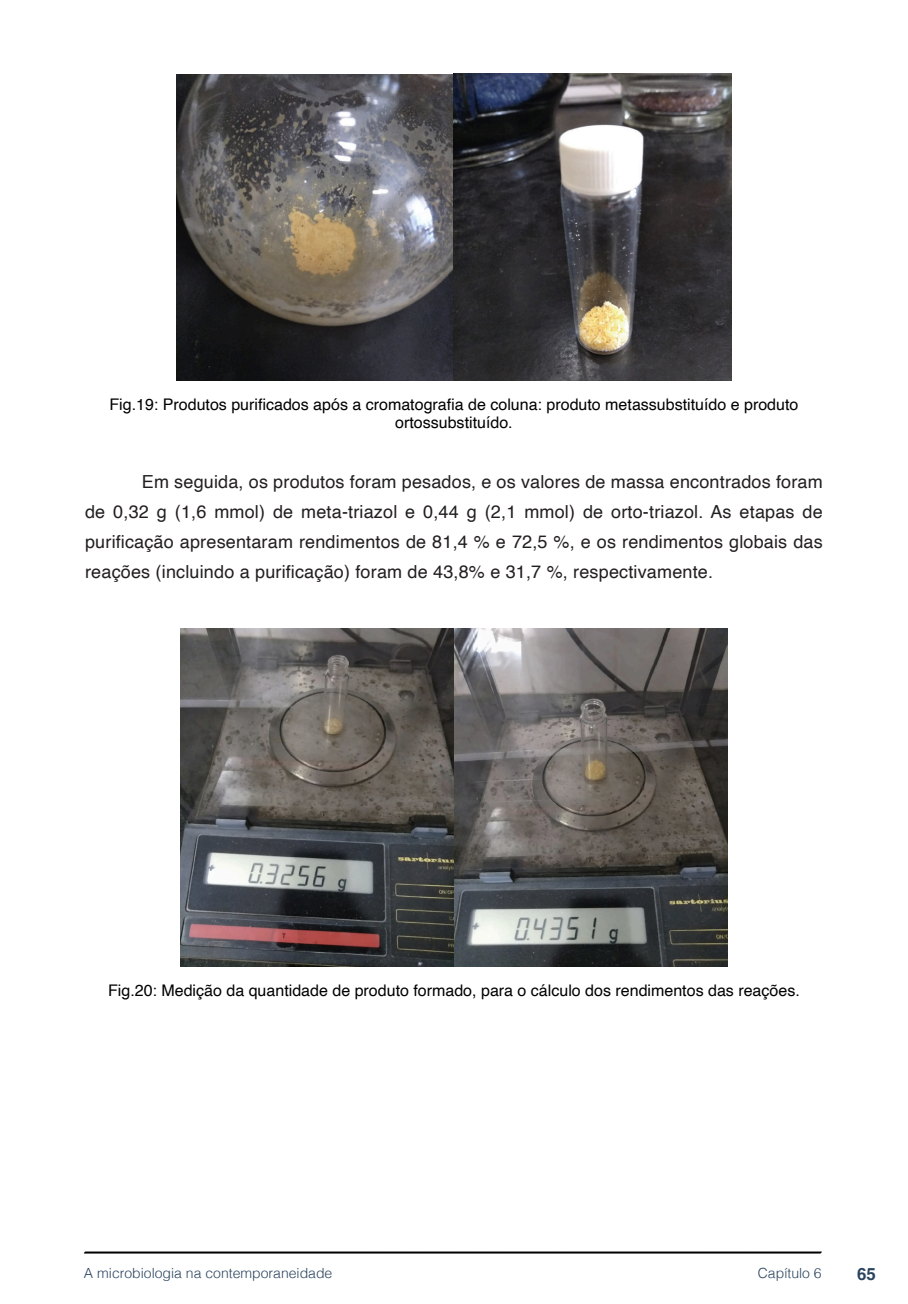
<style>
.page{position:relative;width:908px;height:1304px;background:#fff}
.page>*{position:absolute;margin:0;border:0;box-sizing:border-box;transform-origin:0 0}
.txt{font:18px/30px "Helvetica";letter-spacing:.01em;color:#231f20;text-align:justify}
.t1{font:700 16.8px "Helvetica";color:#2a435e}
.imagens_graf_tab{font:16px/18px "Helvetica";color:#000;text-align:center}
.t2{font:300 14px "Helvetica";color:#2a435e}
</style>
<div class="page">
<svg style="left:84px;top:1251px;width:737px;height:3px;background:#515151"></svg>
<img style="left:177px;top:74px;width:553px;height:307px">
<img style="left:181px;top:628px;width:545px;height:339px">
<p class="imagens_graf_tab" style="left:109px;top:396px;width:690px">Fig.19: Produtos purificados após a cromatografia de coluna: produto metassubstituído e produto ortossubstituído.</p>
<p class="txt" style="left:85px;top:467px;width:738px;text-indent:57px">Em seguida, os produtos foram pesados, e os valores de massa encontrados foram de 0,32 g (1,6 mmol) de meta-triazol e 0,44 g (2,1 mmol) de orto-triazol. As etapas de purificação apresentaram rendimentos de 81,4 % e 72,5 %, e os rendimentos globais das reações (incluindo a purificação) foram de 43,8% e 31,7 %, respectivamente.</p>
<p class="imagens_graf_tab" style="left:108px;top:982px;width:693px">Fig.20: Medição da quantidade de produto formado, para o cálculo dos rendimentos das reações.</p>
<p class="t2" style="left:84px;top:1261px;width:250px">A microbiologia na contemporaneidade</p>
<p class="t2" style="left:757px;top:1261px;width:65px">Capítulo 6</p>
<p class="t1" style="left:856px;top:1264px;width:20px">65</p>
</div>
